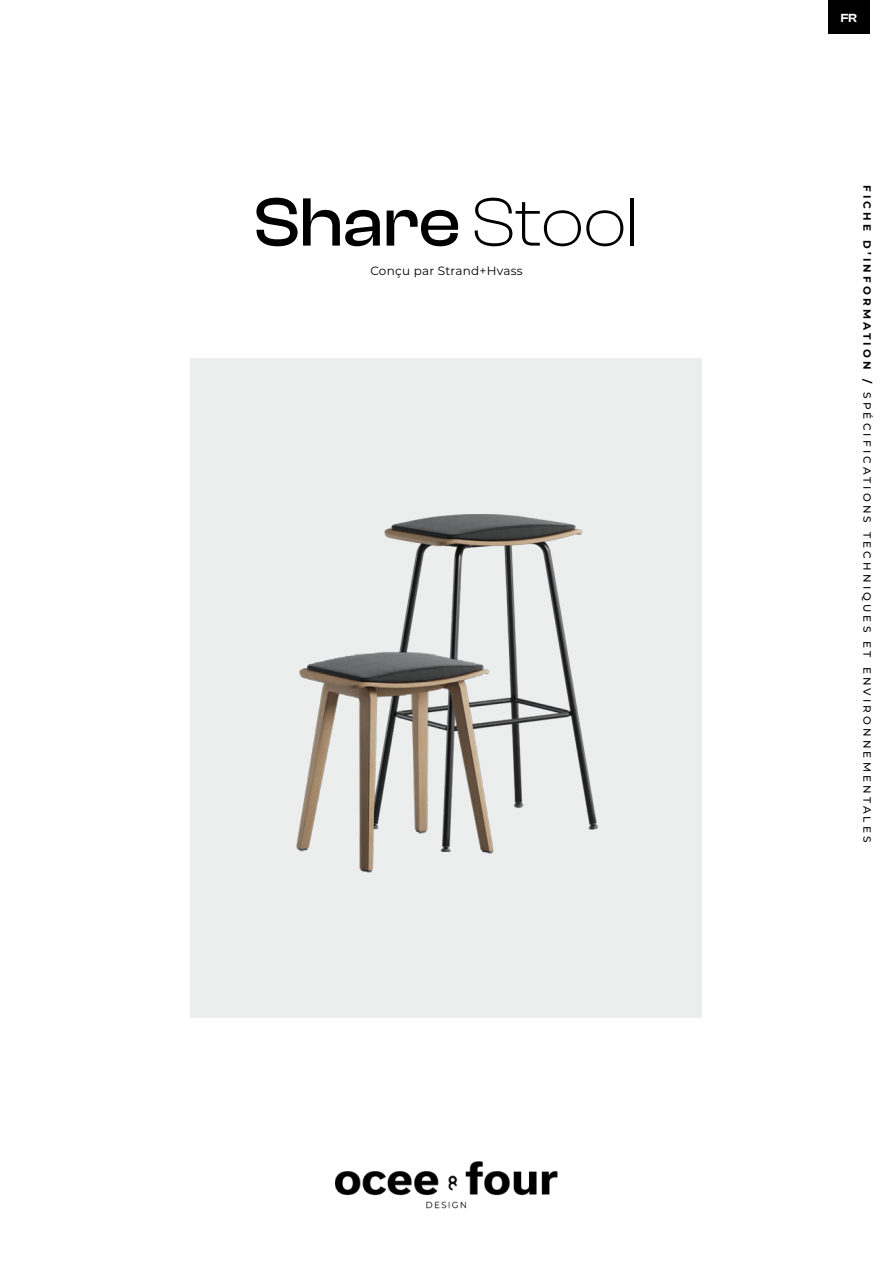
<style>
.page{position:relative;width:893px;height:1263px;background:#fff}
.page>*{position:absolute;margin:0;border:0;box-sizing:border-box;transform-origin:0 0}
.t1{font:500 70.5px "Clash Display";color:#000}
.t2{font:600 12.15px "Clash Display";color:#fff}
.t3{font:12px "Montserrat";letter-spacing:.02em;color:#000}
.t4{font:500 10.5px "Montserrat";letter-spacing:.3em;color:#000}
.s1{font-weight:300}
.s2{font-weight:700}
</style>
<div class="page">
<img style="left:335px;top:1161px;width:223px;height:48px">
<div style="left:191px;top:358px;width:511px;height:660px;background:#eceded"></div>
<img style="left:384px;top:514px;width:214px;height:316px">
<img style="left:296px;top:631px;width:231px;height:242px">
<div style="left:828px;top:0;width:42px;height:34px;background:#000"></div>
<h1 class="t1" style="left:254px;top:180px;width:386px">Share <span class="s1">Stool</span></h1>
<p class="t3" style="left:370px;top:263px;width:154px">Conçu par Strand+Hvass</p>
<p class="t2" style="left:841px;top:11px;width:18px">FR</p>
<p class="t4" style="left:873px;top:185px;width:659px;rotate:90deg"><span class="s2">FICHE D’INFORMATION /</span> SPÉCIFICATIONS TECHNIQUES ET ENVIRONNEMENTALES</p>
</div>
